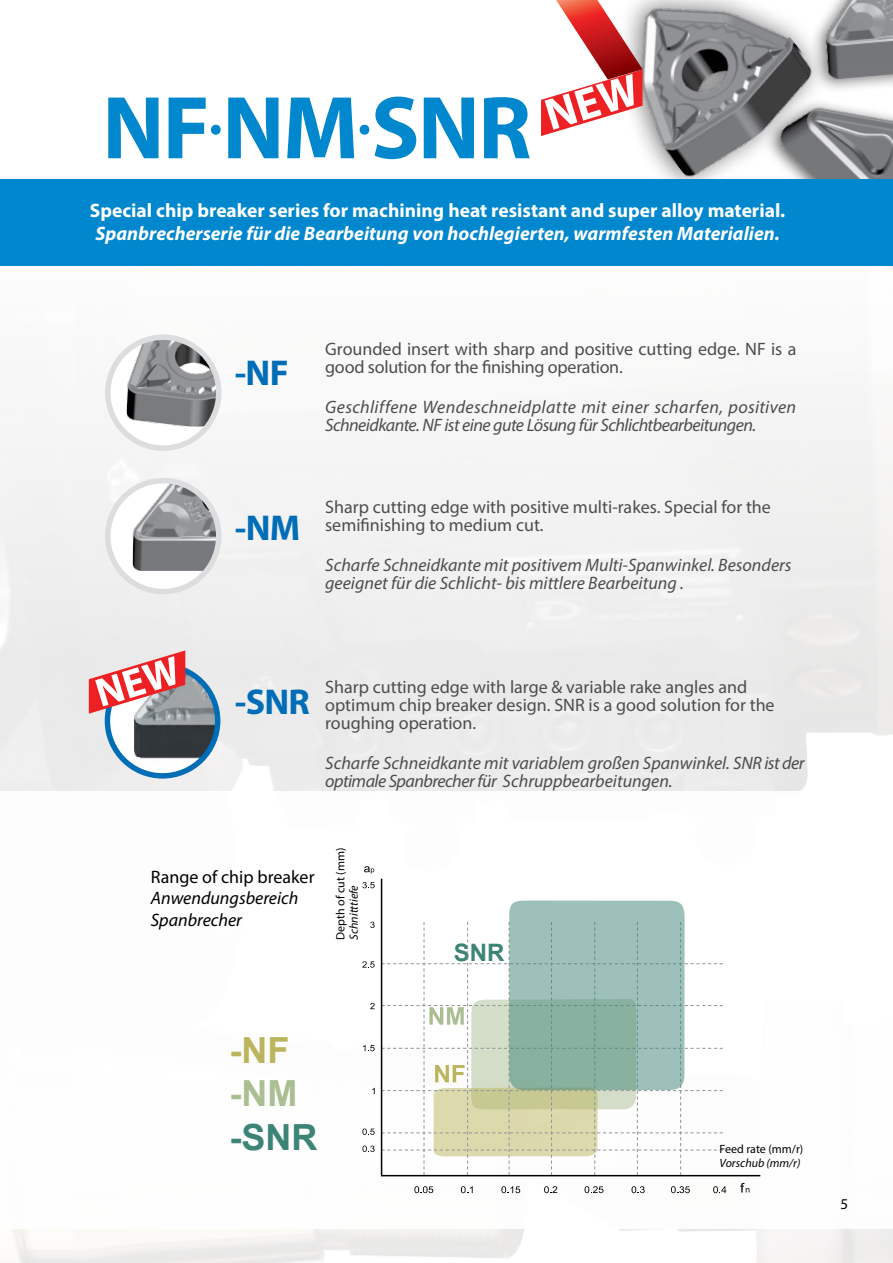
<style>
.page{position:relative;width:893px;height:1263px;background:#fff}
.page>*{position:absolute;margin:0;border:0;box-sizing:border-box;transform-origin:0 0}
.段落样式1{font:700 90px "Myriad Pro";letter-spacing:-.02em;color:#0087cd}
.段落样式1-2{font:700 36px "Myriad Pro";letter-spacing:-.02em;color:#006db7}
.t1{font:700 36px "Arial";color:#3c8476}
.t2{font:700 36px "Arial";color:#bbb55d}
.t3{font:700 36px "Arial";color:#abbe92}
.t4{font:700 24px "Arial";color:#3c8476}
.t5{font:italic 700 19.5px "Myriad Pro";color:#fff}
.t6{font:700 19.5px "Myriad Pro";color:#fff}
.段落样式1-3{font:italic 18px/18px "Myriad Pro";color:#4d4d4f}
.段落样式1-4{font:18px/18px "Myriad Pro";color:#4d4d4f}
.t7{font:italic 18px/21.6px "Myriad Pro";color:#000}
.t8{font:18px "Myriad Pro";color:#000}
.t9{font:15px "Myriad Pro";color:#000}
.t10{font:12px "Myriad Pro";color:#000}
.t11{font:italic 12px "Myriad Pro";color:#000}
</style>
<div class="page">
<img style="left:0;top:265px;width:893px;height:998px">
<svg style="left:0;top:792px;width:893px;height:437px"></svg>
<img style="left:640px;top:0;width:167px;height:179px">
<div style="left:763px;top:97px;width:130px;height:201px;background:#000;opacity:.63"></div>
<img style="left:774px;top:43px;width:119px;height:136px">
<div style="left:0;top:179px;width:893px;height:86px;background:#0087cd"></div>
<div style="left:108px;top:481px;width:111px;height:110px;background:#fff;border-radius:50%"></div>
<img style="left:133px;top:481px;width:86px;height:90px">
<div style="left:105px;top:478px;width:116px;height:116px;border:5px solid #dcddde;border-radius:50%"></div>
<svg style="left:108px;top:337px;width:111px;height:111px"></svg>
<img style="left:127px;top:337px;width:92px;height:90px">
<div style="left:105px;top:334px;width:116px;height:117px;border:5px solid #dcddde;border-radius:50%"></div>
<div style="left:809px;top:0;width:84px;height:94px;background:#000;opacity:.56"></div>
<img style="left:822px;top:0;width:71px;height:80px">
<svg style="left:362px;top:882px;width:13px;height:6px"></svg>
<svg style="left:370px;top:922px;width:5px;height:6px"></svg>
<svg style="left:362px;top:961px;width:13px;height:7px"></svg>
<svg style="left:370px;top:1003px;width:5px;height:6px"></svg>
<svg style="left:363px;top:1045px;width:12px;height:6px"></svg>
<svg style="left:372px;top:1088px;width:3px;height:6px"></svg>
<svg style="left:362px;top:1128px;width:13px;height:7px"></svg>
<svg style="left:362px;top:1145px;width:13px;height:7px"></svg>
<svg style="left:414px;top:1186px;width:19px;height:7px"></svg>
<svg style="left:461px;top:1186px;width:12px;height:7px"></svg>
<svg style="left:501px;top:1186px;width:19px;height:7px"></svg>
<svg style="left:544px;top:1186px;width:13px;height:7px"></svg>
<svg style="left:585px;top:1186px;width:18px;height:7px"></svg>
<svg style="left:631px;top:1186px;width:14px;height:7px"></svg>
<svg style="left:671px;top:1186px;width:19px;height:7px"></svg>
<svg style="left:713px;top:1186px;width:13px;height:7px"></svg>
<svg style="left:364px;top:866px;width:10px;height:8px"></svg>
<svg style="left:740px;top:1183px;width:9px;height:9px"></svg>
<svg style="left:380px;top:877px;width:382px;height:300px"></svg>
<svg style="left:381px;top:900px;width:342px;height:275px"></svg>
<svg style="left:107px;top:666px;width:111px;height:110px"></svg>
<img style="left:128px;top:666px;width:90px;height:96px">
<div style="left:105px;top:663px;width:115px;height:115px;border:5px solid #006db7;border-radius:50%"></div>
<svg style="left:541px;top:0;width:102px;height:136px"></svg>
<svg style="left:89px;top:650px;width:96px;height:64px;background:#df7275"></svg>
<p class="段落样式1" style="left:102px;top:69px;width:431px">NF<sup>.</sup>NM<sup>.</sup>SNR</p>
<p class="t6" style="left:90px;top:197px;width:697px">Special chip breaker series for machining heat resistant and super alloy material.</p>
<p class="t5" style="left:95px;top:221px;width:686px">Spanbrecherserie für die Bearbeitung von hochlegierten, warmfesten Materialien.</p>
<p class="段落样式1-2" style="left:235px;top:350px;width:55px">-NF</p>
<p class="段落样式1-2" style="left:235px;top:504px;width:67px">-NM</p>
<p class="段落样式1-4" style="left:325px;top:340px;width:473px">Grounded insert with sharp and positive cutting edge. NF is a good solution for the finishing operation.</p>
<p class="段落样式1-3" style="left:325px;top:398px;width:473px">Geschliffene Wendeschneidplatte mit einer scharfen, positiven<br>Schneidkante. NF ist eine gute Lösung für Schlichtbearbeitungen.</p>
<p class="段落样式1-4" style="left:325px;top:498px;width:447px">Sharp cutting edge with positive multi-rakes. Special for the semifinishing to medium cut.</p>
<p class="段落样式1-3" style="left:325px;top:556px;width:468px">Scharfe Schneidkante mit positivem Multi-Spanwinkel. Besonders geeignet für die Schlicht- bis mittlere Bearbeitung .</p>
<p class="段落样式1-2" style="left:235px;top:679px;width:77px">-SNR</p>
<p class="段落样式1-4" style="left:325px;top:677px;width:451px">Sharp cutting edge with large &amp; variable rake angles and optimum chip breaker design. SNR is a good solution for the roughing operation.</p>
<p class="段落样式1-3" style="left:325px;top:754px;width:481px">Scharfe Schneidkante mit variablem großen Spanwinkel. SNR ist der optimale Spanbrecher für Schruppbearbeitungen.</p>
<p class="t10" style="left:333px;top:940px;width:94px;rotate:-90deg">Depth of cut (mm)</p>
<p class="t8" style="left:151px;top:865px;width:165px">Range of chip breaker</p>
<p class="t7" style="left:151px;top:887px;width:149px">Anwendungsbereich<br>Spanbrecher</p>
<p class="t11" style="left:346px;top:940px;width:56px;rotate:-90deg">Schnitttiefe</p>
<p class="t2" style="left:230px;top:1026px;width:61px">-NF</p>
<p class="t3" style="left:230px;top:1070px;width:69px">-NM</p>
<p class="t1" style="left:230px;top:1113px;width:89px">-SNR</p>
<p class="t4" style="left:454px;top:936px;width:52px">SNR</p>
<p class="t10" style="left:720px;top:1142px;width:85px">Feed rate (mm/r)</p>
<p class="t11" style="left:720px;top:1155px;width:82px">Vorschub (mm/r)</p>
<p class="t9" style="left:841px;top:1194px;width:9px">5</p>
</div>
